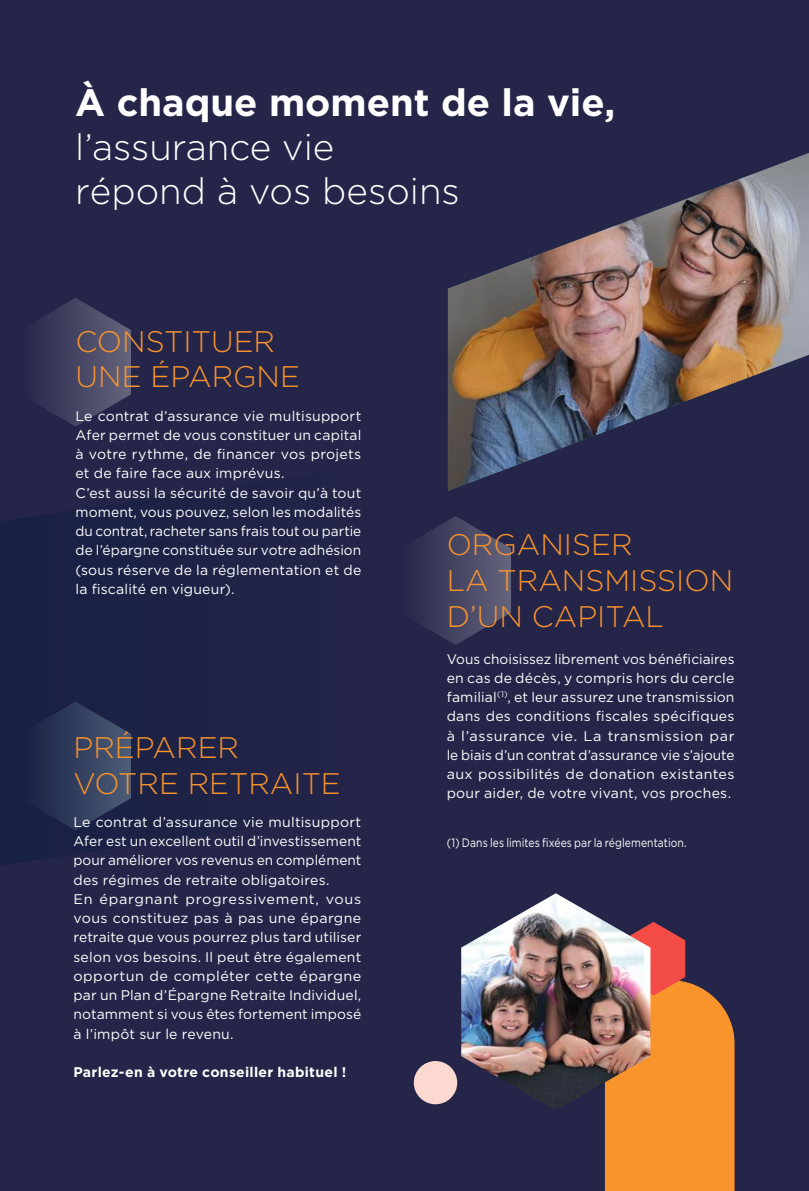
<style>
.page{position:relative;width:809px;height:1191px;background:#252549}
.page>*{position:absolute;margin:0;border:0;box-sizing:border-box;transform-origin:0 0}
.t1{font:700 38.15px "Gotham";color:#fff}
.t2{font:300 36.75px/44.1px "Gotham";color:#fff}
.t3{font:300 29.75px/35.7px "Gotham";color:#f9932c}
.t4{font:14px/19.2px "Gotham";letter-spacing:.01em;color:#fff}
.t5{font:700 14px "Gotham";letter-spacing:.02em;color:#fff}
.t6{font:12.25px "Gotham";letter-spacing:.005em;color:#fff;scale:.85 1}
</style>
<div class="page">
<div style="left:414px;top:1061px;width:43px;height:43px;background:#fbd9d1;border-radius:50%"></div>
<img style="left:448px;top:153px;width:361px;height:338px">
<svg style="left:420px;top:516px;width:91px;height:129px"></svg>
<svg style="left:40px;top:298px;width:91px;height:128px"></svg>
<svg style="left:605px;top:922px;width:129px;height:269px;background:#d97e33"></svg>
<img style="left:461px;top:893px;width:189px;height:216px">
<svg style="left:0;top:510px;width:131px;height:355px;fill:#1b2144"></svg>
<h1 class="t1" style="left:75px;top:80px;width:541px">À chaque moment de la vie,</h1>
<h2 class="t2" style="left:75px;top:125px;width:386px">l’assurance vie répond à vos besoins</h2>
<h3 class="t3" style="left:76px;top:323px;width:226px">CONSTITUER<br>UNE ÉPARGNE</h3>
<p class="t4" style="left:76px;top:406px;width:287px">Le contrat d’assurance vie multisupport Afer permet de vous constituer un capital à votre rythme, de financer vos projets et de faire face aux imprévus.<br>C’est aussi la sécurité de savoir qu’à tout moment, vous pouvez, selon les modalités du contrat, racheter sans frais tout ou partie de l’épargne constituée sur votre adhésion (sous réserve de la réglementation et de la fiscalité en vigueur).</p>
<h3 class="t3" style="left:73px;top:729px;width:269px">PRÉPARER<br>VOTRE RETRAITE</h3>
<p class="t4" style="left:73px;top:812px;width:289px">Le contrat d’assurance vie multisupport Afer est un excellent outil d’investissement pour améliorer vos revenus en complément des régimes de retraite obligatoires.<br>En épargnant progressivement, vous vous constituez pas à pas une épargne retraite que vous pourrez plus tard utiliser selon vos besoins. Il peut être également opportun de compléter cette épargne par un Plan d’Épargne Retraite Individuel, notamment si vous êtes fortement imposé à l’impôt sur le revenu.</p>
<p class="t5" style="left:73px;top:1064px;width:274px">Parlez-en à votre conseiller habituel !</p>
<h3 class="t3" style="left:446px;top:526px;width:288px">ORGANISER<br>LA TRANSMISSION<br>D’UN CAPITAL</h3>
<p class="t4" style="left:446px;top:648px;width:289px;text-align:justify">Vous choisissez librement vos bénéficiaires en cas de décès, y compris hors du cercle familial<sup>(1)</sup>, et leur assurez une transmission dans des conditions fiscales spécifiques à l’assurance vie. La transmission par le biais d’un contrat d’assurance vie s’ajoute aux possibilités de donation existantes pour aider, de votre vivant, vos proches.</p>
<p class="t6" style="left:446px;top:835px;width:284px">(1) Dans les limites fixées par la réglementation.</p>
</div>
